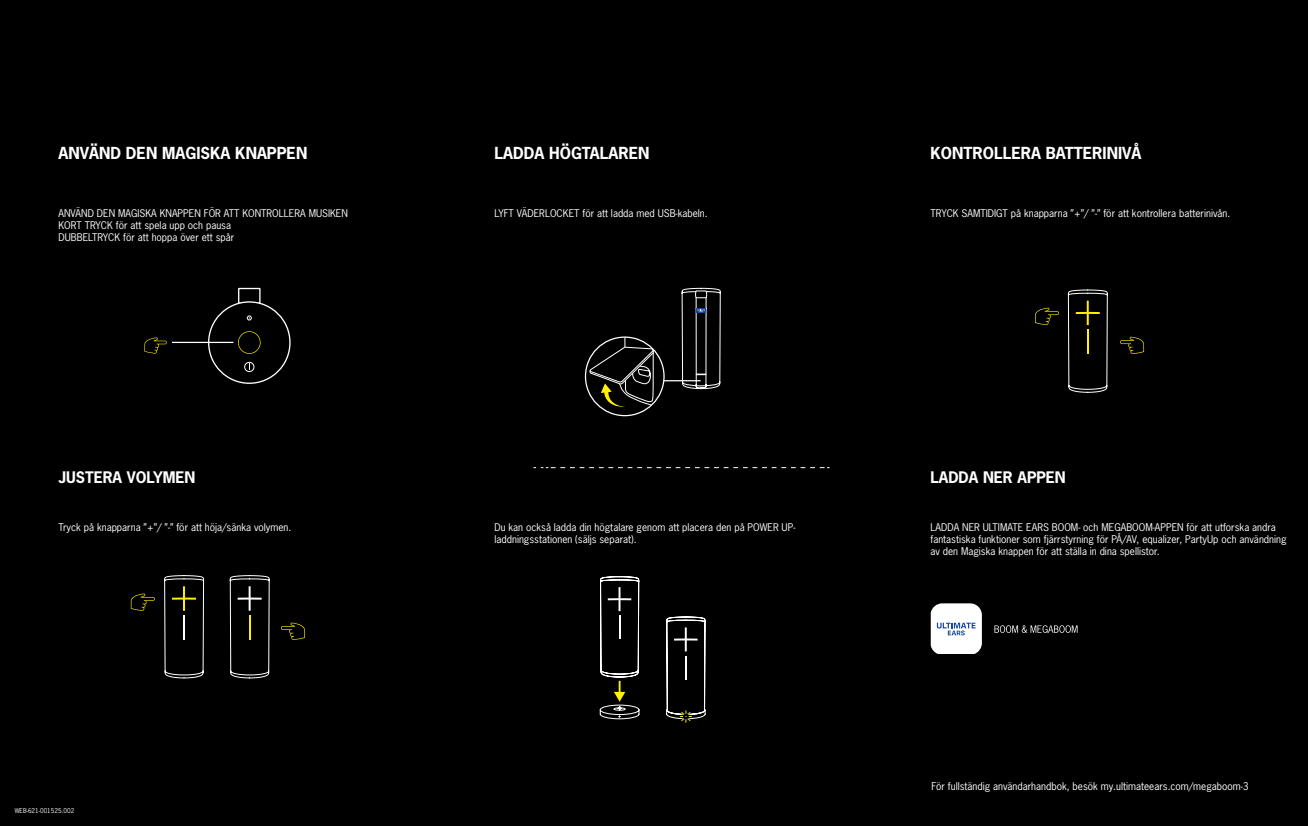
<style>
.page{position:relative;width:1308px;height:826px;background:#fff}
.page>*{position:absolute;margin:0;border:0;box-sizing:border-box;transform-origin:0 0}
.t1{font:700 15.62px "News Gothic Std";color:#fff}
.t2{font:700 15px "News Gothic Std";color:#fff}
.t3{font:10px/12px "News Gothic Std";color:#fff}
.t4{font:6.25px "News Gothic Std";color:#fff}
</style>
<div class="page">
<div style="left:0;top:0;width:1307px;height:826px;background:#000001"></div>
<div style="left:238px;top:288px;width:22px;height:16px;border:1px solid #fff"></div>
<div style="left:209px;top:302px;width:81px;height:81px;background:#000001;border-radius:50%"></div>
<div style="left:208px;top:301px;width:82px;height:83px;border:1px solid #fff;border-radius:50%"></div>
<div style="left:244px;top:362px;width:10px;height:10px;border:1px solid #fff;border-radius:50%"></div>
<svg style="left:247px;top:316px;width:4px;height:4px"></svg>
<svg style="left:238px;top:331px;width:22px;height:23px"></svg>
<svg style="left:144px;top:337px;width:23px;height:17px"></svg>
<hr style="left:172px;top:342px;width:61px;height:1px;background:#fff">
<svg style="left:131px;top:593px;width:24px;height:18px"></svg>
<svg style="left:281px;top:622px;width:24px;height:18px"></svg>
<svg style="left:164px;top:575px;width:40px;height:103px"></svg>
<hr style="left:183px;top:615px;width:2px;height:24px;background:#fff">
<svg style="left:230px;top:575px;width:40px;height:103px"></svg>
<hr style="left:249px;top:615px;width:2px;height:24px;background:#fff101">
<hr style="left:664px;top:380px;width:36px;height:1px;background:#fff">
<svg style="left:681px;top:288px;width:40px;height:101px"></svg>
<svg style="left:589px;top:337px;width:75px;height:78px"></svg>
<div style="left:585px;top:336px;width:79px;height:80px;border:1px solid #fff;border-radius:50%"></div>
<svg style="left:533px;top:467px;width:296px;height:1px"></svg>
<svg style="left:599px;top:576px;width:107px;height:147px"></svg>
<svg style="left:1120px;top:337px;width:24px;height:17px"></svg>
<svg style="left:1035px;top:308px;width:24px;height:17px"></svg>
<svg style="left:1067px;top:289px;width:41px;height:104px"></svg>
<hr style="left:1086px;top:329px;width:2px;height:24px;background:#fff101">
<svg style="left:930px;top:603px;width:52px;height:51px;background:#e1e4e9"></svg>
<svg style="left:994px;top:625px;width:83px;height:8px"></svg>
<p class="t1" style="left:58px;top:143px;width:250px">ANVÄND DEN MAGISKA KNAPPEN</p>
<p class="t1" style="left:494px;top:143px;width:156px">LADDA HÖGTALAREN</p>
<p class="t1" style="left:930px;top:143px;width:212px">KONTROLLERA BATTERINIVÅ</p>
<p class="t3" style="left:58px;top:207px;width:291px">ANVÄND DEN MAGISKA KNAPPEN FÖR ATT KONTROLLERA MUSIKEN</p>
<p class="t3" style="left:58px;top:219px;width:174px">KORT TRYCK för att spela upp och pausa</p>
<p class="t3" style="left:58px;top:231px;width:177px">DUBBELTRYCK för att hoppa över ett spår</p>
<p class="t3" style="left:494px;top:207px;width:215px">LYFT VÄDERLOCKET för att ladda med USB-kabeln.</p>
<p class="t3" style="left:930px;top:207px;width:301px">TRYCK SAMTIDIGT på knapparna ”+ /” ” ” - för att kontrollera batterinivån.</p>
<p class="t2" style="left:58px;top:467px;width:139px">JUSTERA VOLYMEN</p>
<p class="t2" style="left:930px;top:467px;width:137px">LADDA NER APPEN</p>
<p class="t3" style="left:58px;top:521px;width:234px">Tryck på knapparna ”+ /” ” ” - för att höja/sänka volymen.</p>
<p class="t3" style="left:494px;top:521px;width:302px">Du kan också ladda din högtalare genom att placera den på POWER UP-</p>
<p class="t3" style="left:930px;top:521px;width:357px">LADDA NER ULTIMATE EARS BOOM- och MEGABOOM-APPEN för att utforska andra fantastiska funktioner som fjärrstyrning för PÅ/AV, equalizer, PartyUp och användning av den Magiska knappen för att ställa in dina spellistor.</p>
<p class="t3" style="left:494px;top:533px;width:144px">laddningsstationen (säljs separat .(</p>
<p class="t3" style="left:931px;top:780px;width:319px">För fullständig användarhandbok, besök my.ultimateears.com/megaboom-3</p>
<p class="t4" style="left:15px;top:806px;width:61px">WEB-621-001525.002</p>
</div>
